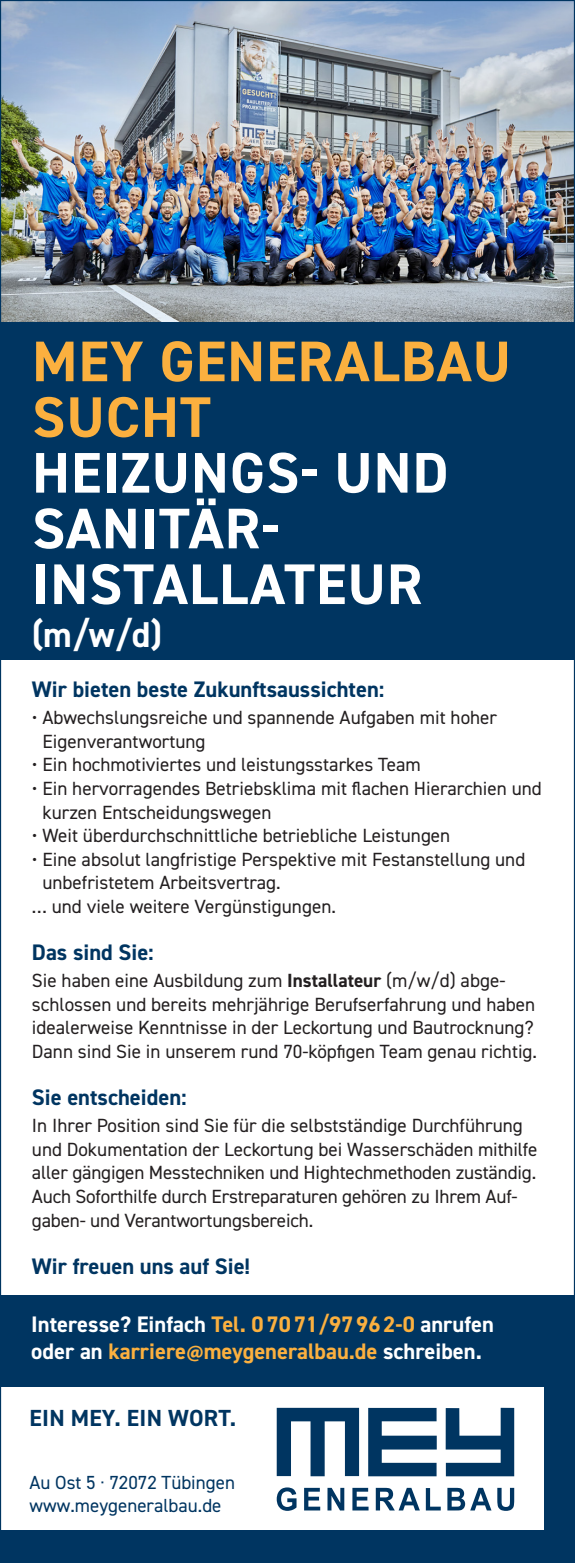
<style>
.page{position:relative;width:575px;height:1563px;background:#fff}
.page>*{position:absolute;margin:0;border:0;box-sizing:border-box;transform-origin:0 0}
.t1{font:700 57.38px/55.8px "DIN2014";letter-spacing:.02em;color:#fff}
.t2{font:700 57.38px "DIN2014";letter-spacing:.02em;color:#fbb03f}
.t3{font:700 36px "DIN2014";color:#fff}
.t4{font:700 23.4px "DIN2014";letter-spacing:.01em;color:#003561}
.t5{font:700 22.5px "DIN2014";color:#003561}
.t6{font:700 22.5px "DIN2014";color:#fff}
.t7{font:700 22.5px "DIN2014";color:#fbb03f}
.t8{font:19.12px/23.6px "DIN2014";color:#231f20}
.t9{font:18.9px "DIN2014";color:#003561}
.s1{font-weight:700}
.s2{color:#fbb03f}
.s3{color:#fff}
.s4{font-family:"Myriad Pro";font-weight:900}
</style>
<div class="page">
<img style="left:2px;top:2px;width:570px;height:321px">
<div style="left:0;top:323px;width:574px;height:337px;background:#003561"></div>
<div style="left:0;top:1295px;width:574px;height:268px;background:#003561"></div>
<div style="left:0;top:1387px;width:542px;height:142px;background:#fff"></div>
<svg style="left:276px;top:1407px;width:82px;height:69px"></svg>
<svg style="left:368px;top:1408px;width:68px;height:68px"></svg>
<svg style="left:445px;top:1407px;width:68px;height:69px"></svg>
<svg style="left:276px;top:1487px;width:20px;height:23px"></svg>
<svg style="left:304px;top:1487px;width:16px;height:23px"></svg>
<svg style="left:327px;top:1487px;width:17px;height:23px"></svg>
<svg style="left:352px;top:1487px;width:16px;height:23px"></svg>
<svg style="left:375px;top:1487px;width:44px;height:23px"></svg>
<svg style="left:425px;top:1488px;width:15px;height:22px"></svg>
<svg style="left:447px;top:1487px;width:66px;height:23px"></svg>
<p class="t2" style="left:32px;top:323px;width:479px">MEY GENERALBAU</p>
<p class="t2" style="left:32px;top:379px;width:180px">SUCHT</p>
<p class="t1" style="left:32px;top:444px;width:417px">HEIZUNGS- UND<br>SANITÄR-<br>INSTALLATEUR</p>
<p class="t3" style="left:32px;top:610px;width:131px">(m/w/d)</p>
<p class="t5" style="left:32px;top:674px;width:353px">Wir bieten beste Zukunftsaussichten:</p>
<p class="t8" style="left:42px;top:705px;width:455px;text-indent:-10px">• Abwechslungsreiche und spannende Aufgaben mit hoher<br>Eigenverantwortung</p>
<p class="t8" style="left:32px;top:752px;width:390px">• Ein hochmotiviertes und leistungsstarkes Team</p>
<p class="t8" style="left:42px;top:776px;width:500px;text-indent:-10px">• Ein hervorragendes Betriebsklima mit flachen Hierarchien und kurzen Entscheidungswegen</p>
<p class="t8" style="left:32px;top:823px;width:419px">• Weit überdurchschnittliche betriebliche Leistungen</p>
<p class="t8" style="left:42px;top:847px;width:484px;text-indent:-10px">• Eine absolut langfristige Perspektive mit Festanstellung und unbefristetem Arbeitsvertrag.</p>
<p class="t8" style="left:32px;top:894px;width:305px">… und viele weitere Vergünstigungen.</p>
<p class="t5" style="left:32px;top:937px;width:123px">Das sind Sie:</p>
<p class="t8" style="left:32px;top:968px;width:506px">Sie haben eine Ausbildung zum <span class="s1">Installateur</span> (m/w/d) abge&shy;schlossen und bereits mehrjährige Berufserfahrung und haben idealerweise Kenntnisse in der Leckortung und Bautrocknung?<br>Dann sind Sie in unserem rund 70-köpfigen Team genau richtig.</p>
<p class="t5" style="left:32px;top:1082px;width:156px">Sie entscheiden:</p>
<p class="t8" style="left:32px;top:1113px;width:506px">In Ihrer Position sind Sie für die selbstständige Durchführung und Dokumentation der Leckortung bei Wasserschäden mithilfe aller gängigen Messtechniken und Hightechmethoden zuständig.<br>Auch Soforthilfe durch Erstreparaturen gehören zu Ihrem Auf&shy;gaben- und Verantwortungsbereich.</p>
<p class="t5" style="left:32px;top:1251px;width:219px">Wir freuen uns auf Sie!</p>
<p class="t6" style="left:31px;top:1309px;width:463px">Interesse? Einfach <span class="s2">Tel. 07071/97962-0</span> anrufen</p>
<p class="t7" style="left:31px;top:1336px;width:451px"><span class="s3">oder an</span> karriere<span class="s4">@</span>meygeneralbau.de <span class="s3">schreiben.</span></p>
<p class="t4" style="left:30px;top:1402px;width:208px">EIN MEY. EIN WORT.</p>
<p class="t9" style="left:29px;top:1470px;width:207px">Au Ost 5 · 72072 Tübingen</p>
<p class="t9" style="left:29px;top:1493px;width:193px">www.meygeneralbau.de</p>
</div>
